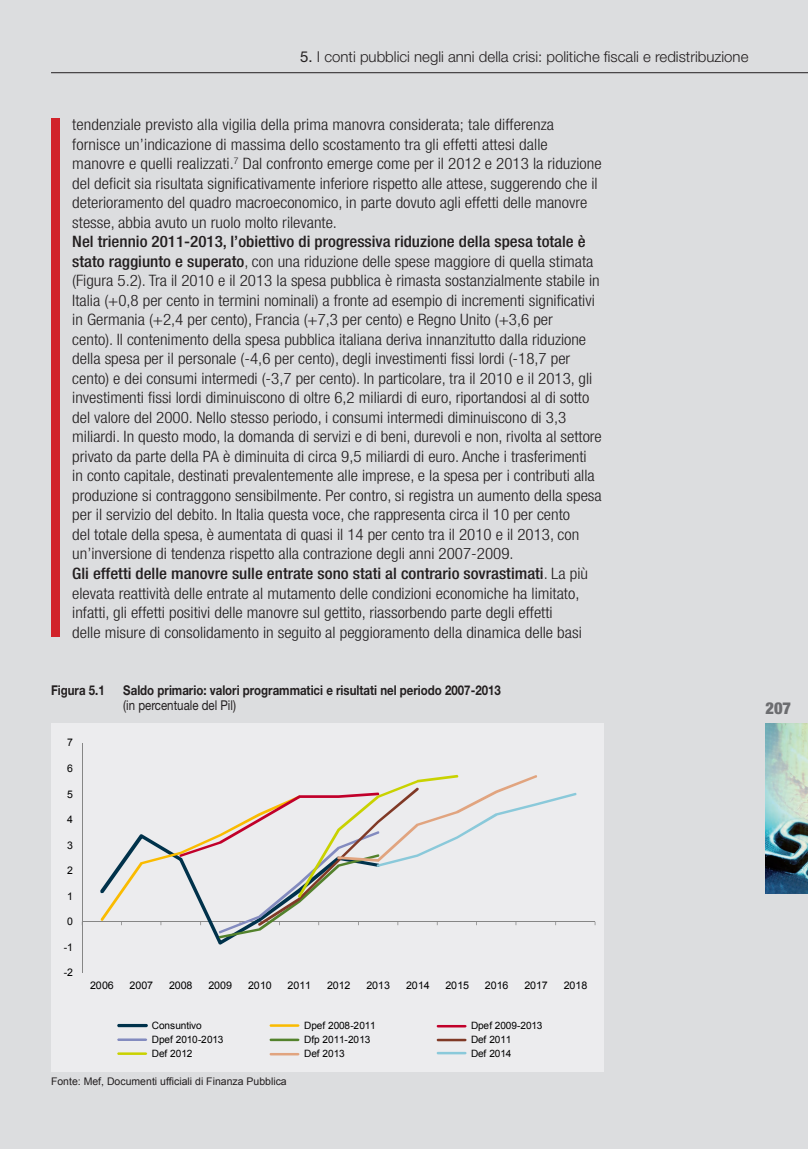
<style>
.page{position:relative;width:808px;height:1149px;background:#fff}
.page>*{position:absolute;margin:0;border:0;box-sizing:border-box;transform-origin:0 0}
.t1{font:900 condensed 16.5px "Helvetica Neue LT Std";color:#6c6d70}
.t2{font:300 condensed 15.75px/19.5px "Helvetica Neue LT Std";color:#231f20;scale:1.08 1}
.t3{font:300 15px "Helvetica Neue LT Std";color:#231f20}
.t4{font:700 13.5px "Helvetica Neue LT Std";color:#231f20;scale:.85 1}
.t5{font:13.5px "Helvetica Neue LT Std";color:#231f20;scale:.85 1}
.t6{font:10.5px "Arial";letter-spacing:-.02em;color:#000}
.t7{font:10.5px "Arial";color:#231f20}
.t8{font:10.05px "Arial";letter-spacing:-.02em;color:#000}
.s1{font-weight:400}
.s2{font-weight:500}
</style>
<div class="page">
<div style="left:0;top:0;width:808px;height:1148px;background:#dcdddf"></div>
<hr style="left:51px;top:72px;width:757px;height:1px;background:#231f20">
<div style="left:51px;top:118px;width:9px;height:519px;background:#d1232a"></div>
<img style="left:765px;top:723px;width:43px;height:170px">
<div style="left:51px;top:723px;width:553px;height:348px;background:#ececee"></div>
<hr style="left:82px;top:743px;width:1px;height:229px;background:#868686">
<hr style="left:82px;top:921px;width:513px;height:1px;background:#868686">
<svg style="left:100px;top:774px;width:477px;height:170px"></svg>
<hr style="left:117px;top:1023px;width:31px;height:3px;background:#00324b;border-radius:2px">
<hr style="left:270px;top:1023px;width:29px;height:3px;background:#fabb00">
<hr style="left:437px;top:1024px;width:29px;height:3px;background:#c1002a">
<hr style="left:117px;top:1038px;width:30px;height:2px;background:#838bbf">
<hr style="left:270px;top:1038px;width:29px;height:2px;background:#53822c">
<hr style="left:437px;top:1038px;width:30px;height:2px;background:#803926">
<hr style="left:117px;top:1052px;width:30px;height:2px;background:#c9d200">
<hr style="left:270px;top:1052px;width:29px;height:3px;background:#e1a47f">
<hr style="left:437px;top:1051px;width:30px;height:3px;background:#8ac9da">
<p class="t3" style="left:300px;top:47px;width:450px"><span class="s1">5.</span> I conti pubblici negli anni della crisi: politiche fiscali e redistribuzione</p>
<p class="t2" style="left:72px;top:115px;width:492px">tendenziale previsto alla vigilia della prima manovra considerata; tale differenza fornisce un’indicazione di massima dello scostamento tra gli effetti attesi dalle manovre e quelli realizzati.<sup>7</sup> Dal confronto emerge come per il 2012 e 2013 la riduzione del deficit sia risultata significativamente inferiore rispetto alle attese, suggerendo che il deterioramento del quadro macroeconomico, in parte dovuto agli effetti delle manovre stesse, abbia avuto un ruolo molto rilevante.</p>
<p class="t2" style="left:72px;top:232px;width:492px"><span class="s2">Nel triennio 2011-2013, l’obiettivo di progressiva riduzione della spesa totale è stato raggiunto e superato</span>, con una riduzione delle spese maggiore di quella stimata (Figura 5.2). Tra il 2010 e il 2013 la spesa pubblica è rimasta sostanzialmente stabile in Italia (+0,8 per cento in termini nominali) a fronte ad esempio di incrementi significativi in Germania (+2,4 per cento), Francia (+7,3 per cento) e Regno Unito (+3,6 per<br>cento). Il contenimento della spesa pubblica italiana deriva innanzitutto dalla riduzione della spesa per il personale (-4,6 per cento), degli investimenti fissi lordi (-18,7 per cento) e dei consumi intermedi (-3,7 per cento). In particolare, tra il 2010 e il 2013, gli investimenti fissi lordi diminuiscono di oltre 6,2 miliardi di euro, riportandosi al di sotto del valore del 2000. Nello stesso periodo, i consumi intermedi diminuiscono di 3,3 miliardi. In questo modo, la domanda di servizi e di beni, durevoli e non, rivolta al settore privato da parte della PA è diminuita di circa 9,5 miliardi di euro. Anche i trasferimenti<br>in conto capitale, destinati prevalentemente alle imprese, e la spesa per i contributi alla produzione si contraggono sensibilmente. Per contro, si registra un aumento della spesa per il servizio del debito. In Italia questa voce, che rappresenta circa il 10 per cento<br>del totale della spesa, è aumentata di quasi il 14 per cento tra il 2010 e il 2013, con un’inversione di tendenza rispetto alla contrazione degli anni 2007-2009.<br><span class="s2">Gli effetti delle manovre sulle entrate sono stati al contrario sovrastimati</span>. La più elevata reattività delle entrate al mutamento delle condizioni economiche ha limitato, infatti, gli effetti positivi delle manovre sul gettito, riassorbendo parte degli effetti<br>delle misure di consolidamento in seguito al peggioramento della dinamica delle basi</p>
<p class="t4" style="left:51px;top:681px;width:65px">Figura 5.1</p>
<p class="t4" style="left:123px;top:681px;width:446px">Saldo primario: valori programmatici e risultati nel periodo 2007-2013</p>
<p class="t5" style="left:123px;top:696px;width:134px">(in percentuale del Pil)</p>
<p class="t6" style="left:67px;top:735px;width:7px">7</p>
<p class="t6" style="left:67px;top:761px;width:7px">6</p>
<p class="t6" style="left:67px;top:786px;width:7px">5</p>
<p class="t6" style="left:67px;top:812px;width:7px">4</p>
<p class="t6" style="left:67px;top:837px;width:7px">3</p>
<p class="t6" style="left:67px;top:863px;width:7px">2</p>
<p class="t6" style="left:67px;top:888px;width:7px">1</p>
<p class="t6" style="left:67px;top:914px;width:7px">0</p>
<p class="t6" style="left:64px;top:939px;width:11px">-1</p>
<p class="t6" style="left:64px;top:965px;width:11px">-2</p>
<p class="t6" style="left:90px;top:978px;width:25px">2006</p>
<p class="t6" style="left:130px;top:978px;width:25px">2007</p>
<p class="t6" style="left:169px;top:978px;width:25px">2008</p>
<p class="t6" style="left:208px;top:978px;width:25px">2009</p>
<p class="t6" style="left:248px;top:978px;width:25px">2010</p>
<p class="t6" style="left:288px;top:978px;width:25px">2011</p>
<p class="t6" style="left:327px;top:978px;width:25px">2012</p>
<p class="t6" style="left:366px;top:978px;width:25px">2013</p>
<p class="t6" style="left:406px;top:978px;width:25px">2014</p>
<p class="t6" style="left:446px;top:978px;width:25px">2015</p>
<p class="t6" style="left:485px;top:978px;width:25px">2016</p>
<p class="t6" style="left:524px;top:978px;width:25px">2017</p>
<p class="t6" style="left:564px;top:978px;width:25px">2018</p>
<p class="t8" style="left:152px;top:1018px;width:51px">Consuntivo</p>
<p class="t8" style="left:304px;top:1018px;width:73px">Dpef 2008-2011</p>
<p class="t8" style="left:471px;top:1018px;width:73px">Dpef 2009-2013</p>
<p class="t8" style="left:152px;top:1032px;width:73px">Dpef 2010-2013</p>
<p class="t8" style="left:304px;top:1032px;width:68px">Dfp 2011-2013</p>
<p class="t8" style="left:471px;top:1032px;width:42px">Def 2011</p>
<p class="t8" style="left:152px;top:1046px;width:42px">Def 2012</p>
<p class="t8" style="left:304px;top:1046px;width:42px">Def 2013</p>
<p class="t8" style="left:471px;top:1046px;width:42px">Def 2014</p>
<p class="t7" style="left:51px;top:1074px;width:237px">Fonte: Mef, Documenti ufficiali di Finanza Pubblica</p>
<p class="t1" style="left:765px;top:697px;width:27px">207</p>
</div>
